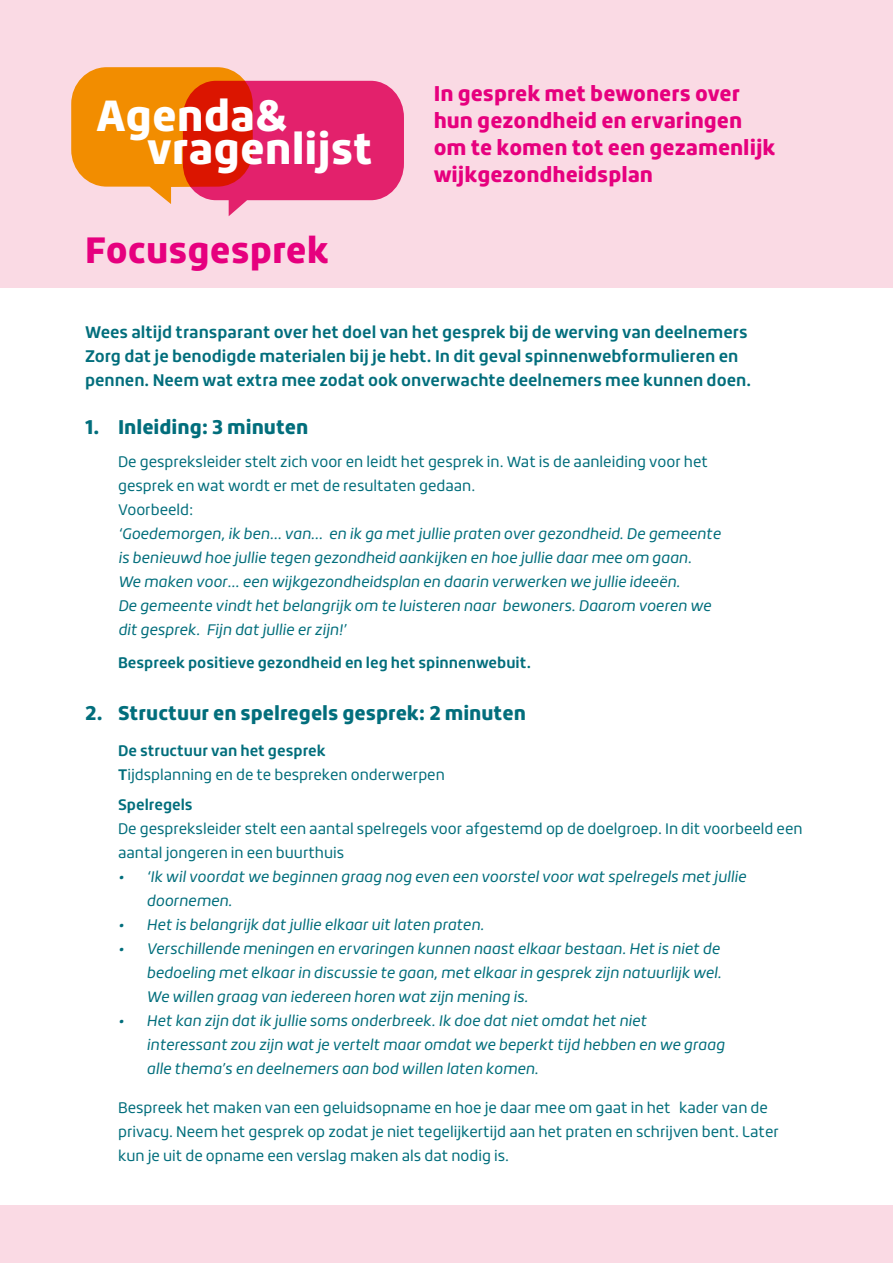
<style>
.page{position:relative;width:893px;height:1263px;background:#fff}
.page>*{position:absolute;margin:0;border:0;box-sizing:border-box;transform-origin:0 0}
.t1{font:900 42.75px/33px "Roihu";color:#fff}
.t2{font:900 36px "Roihu";color:#e6007e}
.t3{font:900 21px/27px "Roihu";color:#e6007e}
.t4{font:900 19.5px "Roihu";color:#026e7c}
.t5{font:700 16.5px/24px "Roihu";color:#026e7c}
.t6{font:italic 15px/24px "Roihu";color:#026e7c}
.t7{font:15px/24px "Roihu";color:#026e7c}
.t8{font:700 15px "Roihu";color:#026e7c}
.s1{font-size:43.2px}
.s2{font-weight:700}
</style>
<div class="page">
<div style="left:0;top:0;width:893px;height:288px;background:#fadae4"></div>
<svg style="left:71px;top:67px;width:333px;height:149px"></svg>
<div style="left:0;top:1205px;width:893px;height:58px;background:#fadae4"></div>
<h1 class="t1" style="left:147px;top:99px;width:227px;text-indent:-52px">Agenda<span class="s1">&amp; </span>vragenlijst</h1>
<h2 class="t2" style="left:85px;top:229px;width:245px">Focusgesprek</h2>
<h3 class="t3" style="left:434px;top:80px;width:343px">In gesprek met bewoners over hun gezondheid en ervaringen om te komen tot een gezamenlijk wijkgezondheidsplan</h3>
<p class="t5" style="left:85px;top:320px;width:668px">Wees altijd transparant over het doel van het gesprek bij de werving van deelnemers<br>Zorg dat je benodigde materialen bij je hebt. In dit geval spinnenwebformulieren en pennen. Neem wat extra mee zodat ook onverwachte deelnemers mee kunnen doen.</p>
<h3 class="t4" style="left:85px;top:416px;width:225px">1. Inleiding: 3 minuten</h3>
<p class="t7" style="left:118px;top:449px;width:591px">De gespreksleider stelt zich voor en leidt het gesprek in. Wat is de aanleiding voor het gesprek en wat wordt er met de resultaten gedaan.<br>Voorbeeld:</p>
<p class="t6" style="left:118px;top:521px;width:604px">‘Goedemorgen, ik ben… van... en ik ga met jullie praten over gezondheid. De gemeente is benieuwd hoe jullie tegen gezondheid aankijken en hoe jullie daar mee om gaan.<br>We maken voor… een wijkgezondheidsplan en daarin verwerken we jullie ideeën.<br>De gemeente vindt het belangrijk om te luisteren naar bewoners. Daarom voeren we dit gesprek. Fijn dat jullie er zijn!’</p>
<p class="t8" style="left:118px;top:654px;width:415px">Bespreek positieve gezondheid en leg het spinnenwebuit.</p>
<h3 class="t4" style="left:85px;top:702px;width:442px">2. Structuur en spelregels gesprek: 2 minuten</h3>
<p class="t7" style="left:118px;top:739px;width:328px"><span class="s2">De structuur van het gesprek<br>T</span>ijdsplanning en de te bespreken onderwerpen</p>
<p class="t8" style="left:118px;top:796px;width:76px">Spelregels</p>
<p class="t7" style="left:118px;top:817px;width:686px">De gespreksleider stelt een aantal spelregels voor afgestemd op de doelgroep. In dit voorbeeld een aantal jongeren in een buurthuis</p>
<p class="t6" style="left:147px;top:865px;width:601px;text-indent:-28px">• ‘Ik wil voordat we beginnen graag nog even een voorstel voor wat spelregels met jullie doornemen.</p>
<p class="t6" style="left:118px;top:913px;width:368px">• Het is belangrijk dat jullie elkaar uit laten praten.</p>
<p class="t6" style="left:147px;top:937px;width:576px;text-align:justify;text-indent:-28px">• Verschillende meningen en ervaringen kunnen naast elkaar bestaan. Het is niet de bedoeling met elkaar in discussie te gaan, met elkaar in gesprek zijn natuurlijk wel.<br>We willen graag van iedereen horen wat zijn mening is.</p>
<p class="t6" style="left:147px;top:1009px;width:579px;text-indent:-28px">• Het kan zijn dat ik jullie soms onderbreek. Ik doe dat niet omdat het niet interessant zou zijn wat je vertelt maar omdat we beperkt tijd hebben en we graag alle thema’s en deelnemers aan bod willen laten komen.</p>
<p class="t7" style="left:118px;top:1096px;width:662px">Bespreek het maken van een geluidsopname en hoe je daar mee om gaat in het kader van de privacy. Neem het gesprek op zodat je niet tegelijkertijd aan het praten en schrijven bent. Later kun je uit de opname een verslag maken als dat nodig is.</p>
</div>
